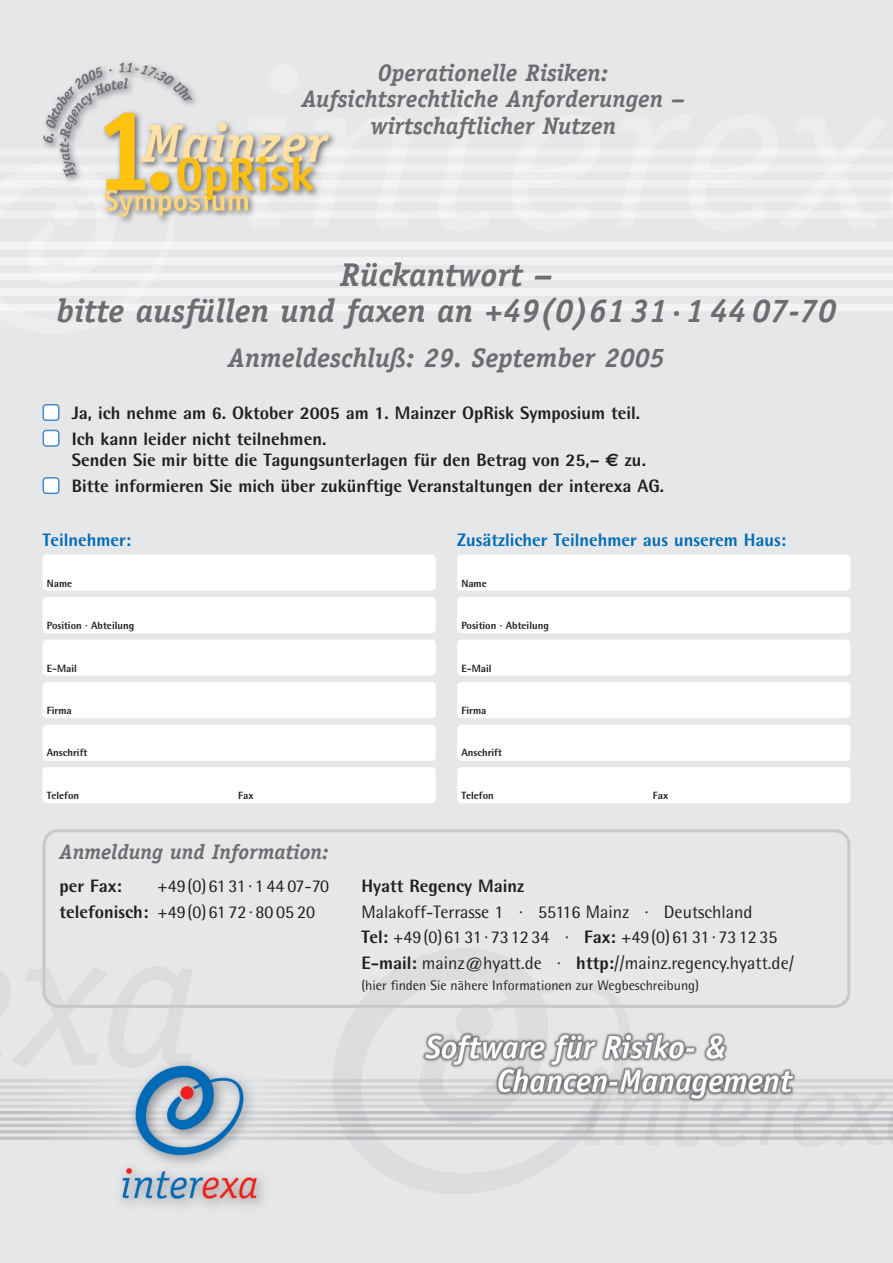
<style>
.page{position:relative;width:893px;height:1263px;background:#fff}
.page>*{position:absolute;margin:0;border:0;box-sizing:border-box;transform-origin:0 0}
.t1{font:italic 700 33px/36px "Officina Serif";color:#6c6d70;text-align:center}
.t2{font:italic 700 27px "Officina Serif";color:#6c6d70}
.t3{font:italic 700 24px/26.2px "Officina Serif";color:#6c6d70;text-align:center}
.t4{font:italic 700 21px "Officina Serif";color:#6c6d70}
.t5{font:800 18px/25.8px "AT Rotis Semi Sans";color:#231f20}
.t6{font:18px/25.5px "AT Rotis Semi Sans";color:#231f20}
.t7{font:800 18px "AT Rotis Semi Sans";color:#006bb6}
.t8{font:13.8px "AT Rotis Semi Sans";color:#231f20}
.t9{font:800 10.5px "AT Rotis Semi Sans";color:#231f20}
.s1{font-family:"Euro Sans";font-weight:700}
.s2{font-weight:800}
</style>
<div class="page">
<img style="left:0;top:0;width:893px;height:1263px">
<svg style="left:43px;top:404px;width:17px;height:17px"></svg>
<svg style="left:43px;top:430px;width:17px;height:17px"></svg>
<svg style="left:43px;top:477px;width:17px;height:17px"></svg>
<div style="left:43px;top:554px;width:393px;height:37px;background:#fff;border-radius:4px"></div>
<div style="left:43px;top:597px;width:393px;height:36px;background:#fff;border-radius:4px"></div>
<div style="left:43px;top:639px;width:393px;height:37px;background:#fff;border-radius:4px"></div>
<div style="left:43px;top:682px;width:393px;height:36px;background:#fff;border-radius:4px"></div>
<div style="left:43px;top:724px;width:393px;height:37px;background:#fff;border-radius:4px"></div>
<div style="left:43px;top:767px;width:393px;height:36px;background:#fff;border-radius:4px"></div>
<div style="left:457px;top:554px;width:393px;height:37px;background:#fff;border-radius:4px"></div>
<div style="left:457px;top:597px;width:393px;height:36px;background:#fff;border-radius:4px"></div>
<div style="left:457px;top:639px;width:393px;height:37px;background:#fff;border-radius:4px"></div>
<div style="left:457px;top:682px;width:393px;height:36px;background:#fff;border-radius:4px"></div>
<div style="left:457px;top:724px;width:393px;height:37px;background:#fff;border-radius:4px"></div>
<div style="left:457px;top:767px;width:393px;height:36px;background:#fff;border-radius:4px"></div>
<svg style="left:43px;top:829px;width:807px;height:179px;background:#e4e5e7"></svg>
<h3 class="t3" style="left:302px;top:62px;width:384px">Operationelle Risiken:<br>Aufsichtsrechtliche Anforderungen – wirtschaftlicher Nutzen</h3>
<h1 class="t1" style="left:57px;top:260px;width:781px">Rückantwort –<br>bitte ausfüllen und faxen an +49(0)61 31·1 44 07-70</h1>
<h2 class="t2" style="left:228px;top:348px;width:438px">Anmeldeschluß: 29. September 2005</h2>
<p class="t5" style="left:72px;top:402px;width:570px">Ja, ich nehme am 6. Oktober 2005 am 1. Mainzer OpRisk Symposium teil.<br>Ich kann leider nicht teilnehmen.</p>
<p class="t5" style="left:72px;top:448px;width:594px">Senden Sie mir bitte die Tagungsunterlagen für den Betrag von 25,– <span class="s1">€</span> zu.<br>Bitte informieren Sie mich über zukünftige Veranstaltungen der interexa AG.</p>
<p class="t7" style="left:43px;top:533px;width:90px">Teilnehmer:</p>
<p class="t7" style="left:457px;top:533px;width:330px">Zusätzlicher Teilnehmer aus unserem Haus:</p>
<p class="t9" style="left:47px;top:579px;width:27px">Name</p>
<p class="t9" style="left:47px;top:622px;width:89px">Position · Abteilung</p>
<p class="t9" style="left:47px;top:664px;width:32px">E-Mail</p>
<p class="t9" style="left:47px;top:707px;width:27px">Firma</p>
<p class="t9" style="left:47px;top:749px;width:42px">Anschrift</p>
<p class="t9" style="left:47px;top:792px;width:34px">Telefon</p>
<p class="t9" style="left:238px;top:792px;width:17px">Fax</p>
<p class="t9" style="left:461px;top:579px;width:27px">Name</p>
<p class="t9" style="left:461px;top:622px;width:89px">Position · Abteilung</p>
<p class="t9" style="left:461px;top:664px;width:32px">E-Mail</p>
<p class="t9" style="left:461px;top:707px;width:27px">Firma</p>
<p class="t9" style="left:461px;top:749px;width:42px">Anschrift</p>
<p class="t9" style="left:461px;top:792px;width:34px">Telefon</p>
<p class="t9" style="left:653px;top:792px;width:17px">Fax</p>
<p class="t4" style="left:60px;top:844px;width:271px">Anmeldung und Information:</p>
<p class="t5" style="left:60px;top:875px;width:64px">per Fax:</p>
<p class="t6" style="left:60px;top:875px;width:271px;text-indent:98px">+49(0)61 31 · 1 44 07-70 <span class="s2">telefonisch:</span> +49(0)61 72 · 80 05 20</p>
<p class="t5" style="left:361px;top:875px;width:164px">Hyatt Regency Mainz</p>
<p class="t6" style="left:361px;top:901px;width:434px">Malakoff-Terrasse 1 · 55116 Mainz · Deutschland<br><span class="s2">Tel:</span> +49(0)61 31 · 7312 34 · <span class="s2">Fax:</span> +49(0)61 31 · 7312 35<br><span class="s2">E-mail:</span> mainz@hyatt.de · <span class="s2">http:</span>//mainz.regency.hyatt.de/</p>
<p class="t8" style="left:361px;top:980px;width:339px">(hier finden Sie nähere Informationen zur Wegbeschreibung)</p>
</div>
